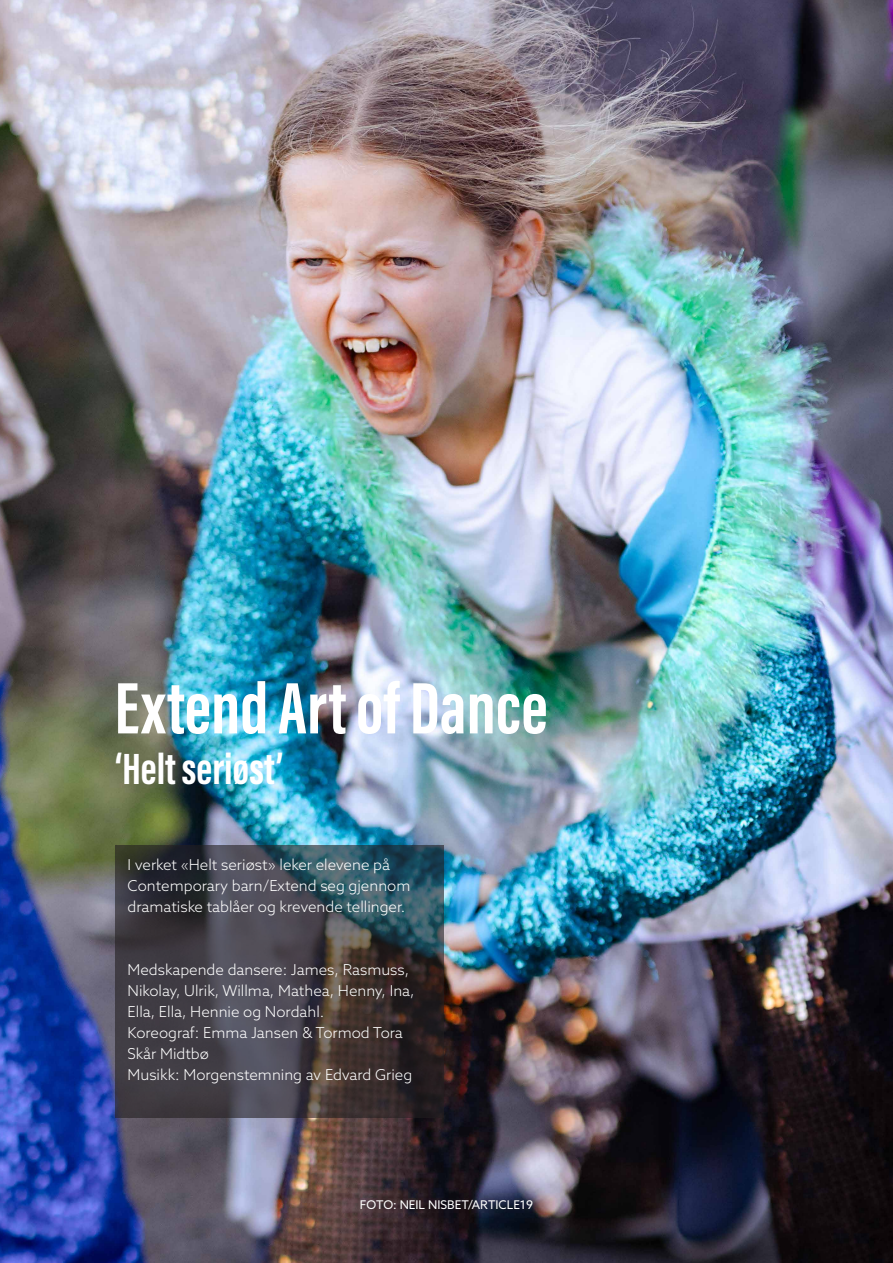
<style>
.page{position:relative;width:893px;height:1263px;background:#fff}
.page>*{position:absolute;margin:0;border:0;box-sizing:border-box;transform-origin:0 0}
.t1{font:700 75px "Acumin Pro Extra Cond";color:#fff}
.t2{font:700 45px "Acumin Pro Extra Cond";color:#fff}
.t3{font:300 15px/21px "Azo Sans";color:#fff}
.t4{font:12px "Azo Sans";color:#fff}
</style>
<div class="page">
<img style="left:0;top:0;width:893px;height:1263px">
<svg style="left:115px;top:845px;width:328px;height:273px;background:#3e3f45"></svg>
<p class="t1" style="left:115px;top:662px;width:434px">Extend Art of Dance</p>
<p class="t2" style="left:115px;top:741px;width:170px">‘Helt seriøst’</p>
<p class="t3" style="left:128px;top:854px;width:284px">I verket «Helt seriøst» leker elevene på<br>Contemporary barn/Extend seg gjennom dramatiske tablåer og krevende tellinger.</p>
<p class="t3" style="left:128px;top:959px;width:289px">Medskapende dansere: James, Rasmuss,<br>Nikolay, Ulrik, Willma, Mathea, Henny, Ina,<br>Ella, Ella, Hennie og Nordahl.</p>
<p class="t3" style="left:128px;top:1022px;width:277px">Koreograf: Emma Jansen &amp; Tormod Tora<br>Skår Midtbø</p>
<p class="t3" style="left:128px;top:1064px;width:286px">Musikk: Morgenstemning av Edvard Grieg</p>
<p class="t4" style="left:360px;top:1197px;width:175px">FOTO: NEIL NISBET/ARTICLE19</p>
</div>
